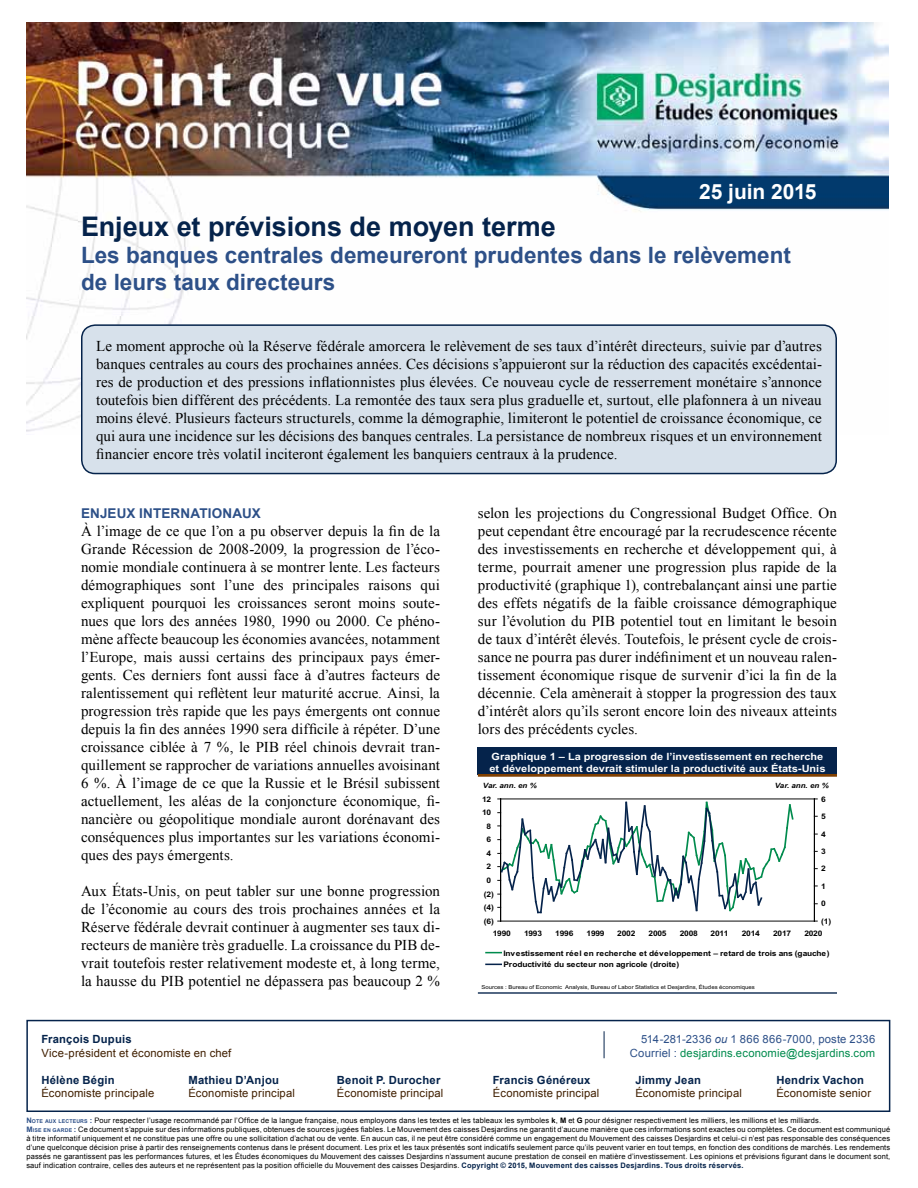
<style>
.page{position:relative;width:918px;height:1188px;background:#fff}
.page>*{position:absolute;margin:0;border:0;box-sizing:border-box;transform-origin:0 0}
.t1{font:700 27px "Arial";color:#05234b}
.t2{font:700 22.5px/27px "Arial";color:#2d5088}
.t3{font:700 21px "Arial";letter-spacing:-.005em;color:#fff}
.t4{font:15px/18px "Times New Roman";letter-spacing:.005em;color:#000;text-align:justify}
.t5{font:700 13.5px "Arial";letter-spacing:.015em;color:#2d5088}
.t6{font:11.25px "Arial";letter-spacing:.015em;color:#401f00}
.t7{font:700 11.25px "Arial";letter-spacing:.02em;color:#05234b}
.t8{font:11.25px "Arial";letter-spacing:.015em;color:#008b4d}
.t9{font:11.25px "Arial";letter-spacing:.015em;color:#2d5088}
.t10{font:700 10.05px/12px "Arial";color:#fff;scale:1.1 1}
.t11{font:700 7.65px/11.7px "Arial";letter-spacing:-.01em;color:#000;scale:1.1 1}
.t12{font:7.5px/9px "Arial";letter-spacing:.02em;color:#000}
.t13{font:italic 700 7.2px "Arial";color:#000;scale:1.1 1}
.t14{font:5.4px "Arial";letter-spacing:.005em;color:#000;scale:1.1 1}
.s1{font-style:italic}
.s2{color:#2d5088}
.s3{font-weight:700;color:#2d5088}
.s4{font-weight:700;font-size:5.25px;color:#2d5088}
.s5{font-weight:700}
.s6{font-weight:700;color:#05234b}
</style>
<div class="page">
<img style="left:26px;top:23px;width:862px;height:409px">
<svg style="left:26px;top:1019px;width:865px;height:93px"></svg>
<svg style="left:604px;top:1031px;width:1px;height:27px"></svg>
<div style="left:82px;top:325px;width:754px;height:149px;background:#d7e1eb;border-radius:14px"></div>
<div style="left:81px;top:324px;width:756px;height:150px;border:2px solid #05234b;border-radius:14px"></div>
<div style="left:478px;top:748px;width:359px;height:27px;background:#05234b"></div>
<hr style="left:478px;top:774px;width:359px;height:3px;background:#803f00">
<hr style="left:478px;top:992px;width:359px;height:2px;background:#05234b">
<hr style="left:501px;top:799px;width:313px;height:1px;background:#000">
<hr style="left:501px;top:921px;width:313px;height:1px;background:#000">
<hr style="left:500px;top:799px;width:1px;height:122px;background:#000">
<hr style="left:814px;top:799px;width:1px;height:122px;background:#000">
<svg style="left:498px;top:799px;width:297px;height:115px"></svg>
<svg style="left:486px;top:952px;width:15px;height:1px"></svg>
<svg style="left:486px;top:964px;width:15px;height:1px"></svg>
<h3 class="t3" style="left:699px;top:178px;width:119px">25 juin 2015</h3>
<h1 class="t1" style="left:81px;top:209px;width:476px">Enjeux et prévisions de moyen terme</h1>
<h2 class="t2" style="left:81px;top:243px;width:711px">Les banques centrales demeureront prudentes dans le relèvement de leurs taux directeurs</h2>
<p class="t4" style="left:96px;top:337px;width:727px">Le moment approche où la Réserve fédérale amorcera le relèvement de ses taux d’intérêt directeurs, suivie par d’autres banques centrales au cours des prochaines années. Ces décisions s’appuieront sur la réduction des capacités excédentai‑ res de production et des pressions inflationnistes plus élevées. Ce nouveau cycle de resserrement monétaire s’annonce toutefois bien différent des précédents. La remontée des taux sera plus graduelle et, surtout, elle plafonnera à un niveau moins élevé. Plusieurs facteurs structurels, comme la démographie, limiteront le potentiel de croissance économique, ce qui aura une incidence sur les décisions des banques centrales. La persistance de nombreux risques et un environnement financier encore très volatil inciteront également les banquiers centraux à la prudence.</p>
<p class="t5" style="left:81px;top:504px;width:181px">Enjeux inte rnationaux</p>
<p class="t4" style="left:81px;top:522px;width:361px">À l’image de ce que l’on a pu observer depuis la fin de la Grande Récession de 2008‑2009, la progression de l’éco‑ nomie mondiale continuera à se montrer lente. Les facteurs démographiques sont l’une des principales raisons qui expliquent pourquoi les croissances seront moins soute‑ nues que lors des années 1980, 1990 ou 2000. Ce phéno‑ mène affecte beaucoup les économies avancées, notamment l’Europe, mais aussi certains des principaux pays émer‑ gents. Ces derniers font aussi face à d’autres facteurs de ralentissement qui reflètent leur maturité accrue. Ainsi, la progression très rapide que les pays émergents ont connue depuis la fin des années 1990 sera difficile à répéter. D’une croissance ciblée à 7 %, le PIB réel chinois devrait tran‑ quillement se rapprocher de variations annuelles avoisinant 6 %. À l’image de ce que la Russie et le Brésil subissent actuellement, les aléas de la conjoncture économique, fi‑ nancière ou géopolitique mondiale auront dorénavant des conséquences plus importantes sur les variations économi‑ ques des pays émergents.</p>
<p class="t4" style="left:81px;top:882px;width:361px">Aux États‑Unis, on peut tabler sur une bonne progression de l’économie au cours des trois prochaines années et la Réserve fédérale devrait continuer à augmenter ses taux di‑ recteurs de manière très graduelle. La croissance du PIB de‑ vrait toutefois rester relativement modeste et, à long terme, la hausse du PIB potentiel ne dépassera pas beaucoup 2 %</p>
<p class="t4" style="left:478px;top:504px;width:361px">selon les projections du Congressional Budget Office. On peut cependant être encouragé par la recrudescence récente des investissements en recherche et développement qui, à terme, pourrait amener une progression plus rapide de la productivité (graphique 1), contrebalançant ainsi une partie des effets négatifs de la faible croissance démographique sur l’évolution du PIB potentiel tout en limitant le besoin de taux d’intérêt élevés. Toutefois, le présent cycle de crois‑ sance ne pourra pas durer indéfiniment et un nouveau ralen‑ tissement économique risque de survenir d’ici la fin de la décennie. Cela amènerait à stopper la progression des taux d’intérêt alors qu’ils seront encore loin des niveaux atteints lors des précédents cycles.</p>
<p class="t10" style="left:490px;top:750px;width:307px">Graphique 1 – La progression de l’investissement en recherche et développement devrait stimuler la productivité aux États-Unis</p>
<p class="t13" style="left:483px;top:781px;width:50px">Var. ann. en %</p>
<p class="t13" style="left:775px;top:781px;width:50px">Var. ann. en %</p>
<p class="t11" style="left:482px;top:793px;width:10px">12</p>
<p class="t11" style="left:821px;top:793px;width:6px">6</p>
<p class="t11" style="left:482px;top:807px;width:10px">10</p>
<p class="t11" style="left:821px;top:810px;width:6px">5</p>
<p class="t11" style="left:487px;top:820px;width:6px">8</p>
<p class="t11" style="left:487px;top:834px;width:6px">6</p>
<p class="t11" style="left:821px;top:828px;width:6px">4</p>
<p class="t11" style="left:487px;top:848px;width:6px">4</p>
<p class="t11" style="left:821px;top:845px;width:6px">3</p>
<p class="t11" style="left:487px;top:861px;width:6px">2</p>
<p class="t11" style="left:821px;top:863px;width:6px">2</p>
<p class="t11" style="left:487px;top:874px;width:6px">0</p>
<p class="t11" style="left:821px;top:880px;width:6px">1</p>
<p class="t11" style="left:484px;top:888px;width:11px">(2)</p>
<p class="t11" style="left:484px;top:901px;width:11px">(4)</p>
<p class="t11" style="left:821px;top:898px;width:6px">0</p>
<p class="t11" style="left:484px;top:915px;width:11px">(6)</p>
<p class="t11" style="left:821px;top:915px;width:11px">(1)</p>
<p class="t11" style="left:493px;top:927px;width:18px">1990</p>
<p class="t11" style="left:524px;top:927px;width:18px">1993</p>
<p class="t11" style="left:555px;top:927px;width:18px">1996</p>
<p class="t11" style="left:587px;top:927px;width:18px">1999</p>
<p class="t11" style="left:617px;top:927px;width:18px">2002</p>
<p class="t11" style="left:649px;top:927px;width:18px">2005</p>
<p class="t11" style="left:680px;top:927px;width:18px">2008</p>
<p class="t11" style="left:711px;top:927px;width:18px">2011</p>
<p class="t11" style="left:742px;top:927px;width:18px">2014</p>
<p class="t11" style="left:773px;top:927px;width:18px">2017</p>
<p class="t11" style="left:804px;top:927px;width:18px">2020</p>
<p class="t11" style="left:503px;top:947px;width:298px">Investissement réel en recherche et développement – retard de trois ans (gauche)<br>Productivité du secteur non agricole (droite)</p>
<p class="t14" style="left:481px;top:984px;width:250px">Sources : Bureau of Economic Analysis, Bureau of Labor Statistics et Desjardins, Études économiques</p>
<p class="t7" style="left:41px;top:1032px;width:92px">François Dupuis</p>
<p class="t9" style="left:641px;top:1032px;width:236px">514-281-2336 <span class="s1">ou</span> 1 866 866-7000, poste 2336</p>
<p class="t6" style="left:41px;top:1045px;width:192px">Vice-président et économiste en chef</p>
<p class="t8" style="left:630px;top:1045px;width:247px"><span class="s2">Courriel :</span> desjardins.economie@desjardins.com</p>
<p class="t7" style="left:41px;top:1072px;width:75px">Hélène Bégin</p>
<p class="t7" style="left:188px;top:1072px;width:92px">Mathieu D’Anjou</p>
<p class="t7" style="left:337px;top:1072px;width:105px">Benoit P. Durocher</p>
<p class="t7" style="left:493px;top:1072px;width:99px">Francis Généreux</p>
<p class="t7" style="left:635px;top:1072px;width:67px">Jimmy Jean</p>
<p class="t7" style="left:776px;top:1072px;width:89px">Hendrix Vachon</p>
<p class="t6" style="left:41px;top:1086px;width:114px">Économiste principale</p>
<p class="t6" style="left:188px;top:1086px;width:108px">Économiste principal</p>
<p class="t6" style="left:337px;top:1086px;width:108px">Économiste principal</p>
<p class="t6" style="left:493px;top:1086px;width:108px">Économiste principal</p>
<p class="t6" style="left:635px;top:1086px;width:108px">Économiste principal</p>
<p class="t6" style="left:776px;top:1086px;width:96px">Économiste senior</p>
<p class="t12" style="left:26px;top:1116px;width:865px"><span class="s3">N</span><span class="s4">OTE AUX LECTEURS</span> <span class="s3">:</span> Pour respecter l’usage recommandé par l’Office de la langue française, nous employons dans les textes et les tableaux les symboles <span class="s5">k</span>, <span class="s5">M</span> et <span class="s5">G</span> pour désigner respectivement les milliers, les millions et les milliards.<br><span class="s3">M</span><span class="s4">ISE EN GARDE</span> <span class="s3">:</span> Ce document s’appuie sur des informations publiques, obtenues de sources jugées fiables. Le Mouvement des caisses Desjardins ne garantit d’aucune manière que ces informations sont exactes ou complètes. Ce document est communiqué à titre informatif uniquement et ne constitue pas une offre ou une sollicitation d’achat ou de vente. En aucun cas, il ne peut être considéré comme un engagement du Mouvement des caisses Desjardins et celui-ci n’est pas responsable des conséquences d’une quelconque décision prise à partir des renseignements contenus dans le présent document. Les prix et les taux présentés sont indicatifs seulement parce qu’ils peuvent varier en tout temps, en fonction des conditions de marchés. Les rendements passés ne garantissent pas les performances futures, et les Études économiques du Mouvement des caisses Desjardins n’assument aucune prestation de conseil en matière d’investissement. Les opinions et prévisions figurant dans le document sont, sauf indication contraire, celles des auteurs et ne représentent pas la position officielle du Mouvement des caisses Desjardins. <span class="s6">Copyright © 2015, Mouvement des caisses Desjardins. Tous droits réservés.</span></p>
</div>
